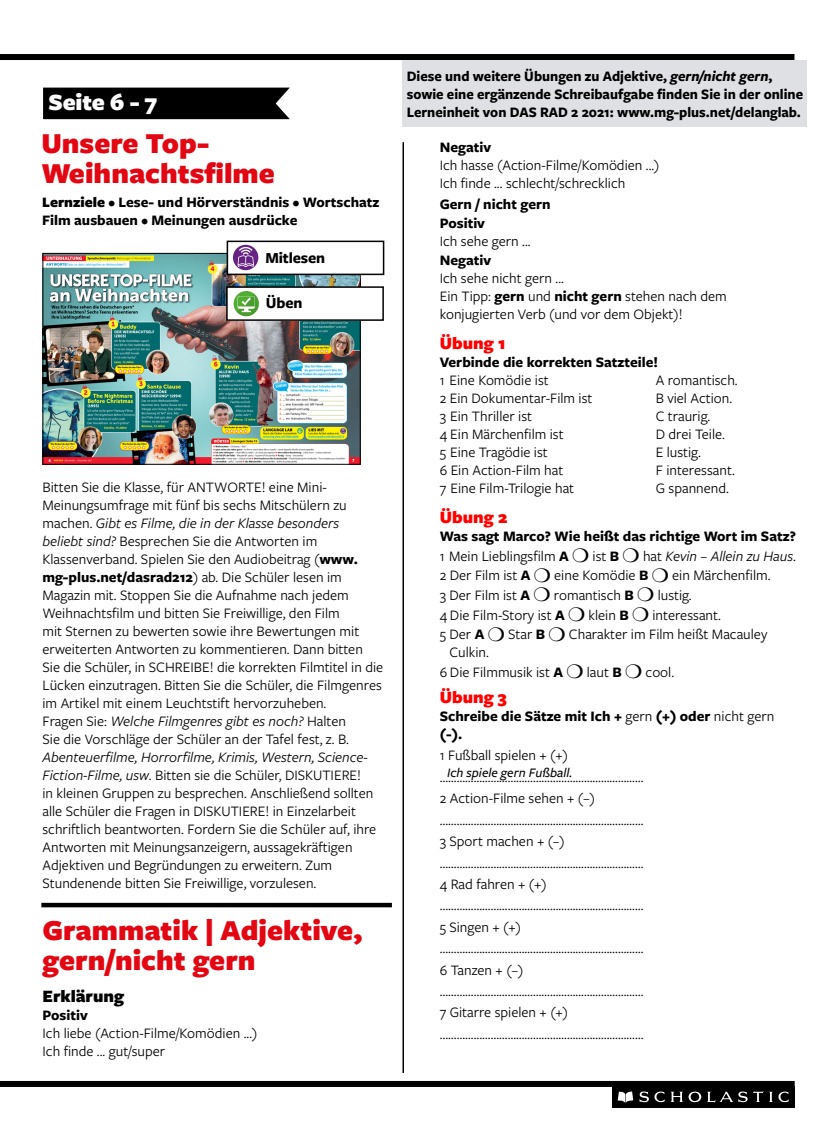
<style>
.page{position:relative;width:837px;height:1121px;background:#fff}
.page>*{position:absolute;margin:0;border:0;box-sizing:border-box;transform-origin:0 0}
.Body_copy{font:900 30px/30px "Freight Sans Pro";color:#e30613}
.GREETING_SIGNATURE{font:900 24.15px "Freight Sans Pro";letter-spacing:-.01em;color:#fff}
.Body_copy-2{font:900 18px "Freight Sans Pro";color:#f00}
.Body_copy-3{font:900 18px "Freight Sans Pro";color:#000}
.SUB_2{font:700 15.9px "Freight Sans Pro";letter-spacing:-.01em;color:#000}
.Body_copy-4{font:15px/18px "Freight Sans Pro";color:#000}
.Body_copy-5{font:700 15px/18px "Freight Sans Pro";color:#000}
.Body_copy-6{font:700 15px/18px "Freight Sans Pro";color:#000;scale:.96 1}
.Body_copy-7{font:italic 500 13.5px "Freight Sans Pro";color:#000}
.s1{font-weight:900}
.s2{font-style:italic}
.s3{font-weight:700}
.s4{font-weight:400}
</style>
<div class="page">
<div style="left:0;top:54px;width:794px;height:6px;background:#000"></div>
<div style="left:0;top:1080px;width:795px;height:6px;background:#000"></div>
<div style="left:612px;top:1086px;width:183px;height:21px;background:#000"></div>
<svg style="left:618px;top:1091px;width:15px;height:11px"></svg>
<svg style="left:639px;top:1091px;width:26px;height:11px"></svg>
<svg style="left:671px;top:1091px;width:12px;height:10px"></svg>
<svg style="left:689px;top:1091px;width:12px;height:11px"></svg>
<svg style="left:707px;top:1091px;width:82px;height:11px"></svg>
<div style="left:402px;top:60px;width:405px;height:67px;background:#dfe0e4"></div>
<img style="left:45px;top:255px;width:314px;height:207px">
<div style="left:43px;top:253px;width:318px;height:211px;border:1px solid #000"></div>
<svg style="left:43px;top:87px;width:247px;height:33px;background:#121212"></svg>
<hr style="left:402px;top:142px;width:2px;height:931px;background:#000">
<div style="left:227px;top:241px;width:157px;height:33px;background:#fff"></div>
<div style="left:227px;top:240px;width:157px;height:35px;border:2px solid #000"></div>
<div style="left:233px;top:245px;width:25px;height:25px;background:#662383;border-radius:50%"></div>
<svg style="left:238px;top:247px;width:16px;height:20px"></svg>
<div style="left:41px;top:902px;width:351px;height:5px;background:#000"></div>
<div style="left:227px;top:287px;width:156px;height:33px;background:#fff"></div>
<div style="left:226px;top:286px;width:158px;height:35px;border:2px solid #000"></div>
<div style="left:234px;top:291px;width:25px;height:25px;background:#52ae32;border-radius:50%"></div>
<svg style="left:235px;top:291px;width:24px;height:25px"></svg>
<p class="GREETING_SIGNATURE" style="left:49px;top:85px;width:110px">Seite 6 - 7</p>
<p class="Body_copy" style="left:41px;top:127px;width:235px">Unsere Top-<br>Weihnachtsfilme</p>
<p class="Body_copy-5" style="left:42px;top:192px;width:339px"><span class="s1">Lernziele</span> • Lese- und Hörverständnis • Wortschatz<br>Film ausbauen • Meinungen ausdrücke</p>
<p class="SUB_2" style="left:265px;top:246px;width:61px">Mitlesen</p>
<p class="SUB_2" style="left:266px;top:292px;width:38px">Üben</p>
<p class="Body_copy-4" style="left:43px;top:477px;width:342px">Bitten Sie die Klasse, für ANTWORTE! eine Mini-Meinungsumfrage mit fünf bis sechs Mitschülern zu machen. <span class="s2">Gibt es Filme, die in der Klasse besonders beliebt sind?</span> Besprechen Sie die Antworten im Klassenverband. Spielen Sie den Audiobeitrag (<span class="s3">www. mg-plus.net/dasrad212</span>) ab. Die Schüler lesen im Magazin mit. Stoppen Sie die Aufnahme nach jedem Weihnachtsfilm und bitten Sie Freiwillige, den Film<br>mit Sternen zu bewerten sowie ihre Bewertungen mit erweiterten Antworten zu kommentieren. Dann bitten Sie die Schüler, in SCHREIBE! die korrekten Filmtitel in die Lücken einzutragen. Bitten Sie die Schüler, die Filmgenres im Artikel mit einem Leuchtstift hervorzuheben.<br>Fragen Sie: <span class="s2">Welche Filmgenres gibt es noch?</span> Halten<br>Sie die Vorschläge der Schüler an der Tafel fest, z. B.<br><span class="s2">Abenteuerfilme, Horrorfilme, Krimis, Western, Science-Fiction-Filme, usw</span>. Bitten sie die Schüler, DISKUTIERE!<br>in kleinen Gruppen zu besprechen. Anschließend sollten alle Schüler die Fragen in DISKUTIERE! in Einzelarbeit schriftlich beantworten. Fordern Sie die Schüler auf, ihre Antworten mit Meinungsanzeigern, aussagekräftigen Adjektiven und Begründungen zu erweitern. Zum Stundenende bitten Sie Freiwillige, vorzulesen.</p>
<p class="Body_copy" style="left:43px;top:914px;width:322px">Grammatik | Adjektive, gern/nicht gern</p>
<p class="Body_copy-3" style="left:43px;top:983px;width:83px">Erklärung</p>
<p class="Body_copy-5" style="left:43px;top:1005px;width:47px">Positiv</p>
<p class="Body_copy-4" style="left:43px;top:1023px;width:216px">Ich liebe (Action-Filme/Komödien ...)</p>
<p class="Body_copy-4" style="left:43px;top:1041px;width:124px">Ich finde ... gut/super</p>
<p class="Body_copy-6" style="left:407px;top:66px;width:414px">Diese und weitere Übungen zu Adjektive, <span class="s2">gern/nicht gern</span>, sowie eine ergänzende Schreibaufgabe finden Sie in der online<br>Lerneinheit von DAS RAD 2 2021: www.mg-plus.net/delanglab.</p>
<p class="Body_copy-5" style="left:440px;top:138px;width:53px">Negativ</p>
<p class="Body_copy-4" style="left:440px;top:156px;width:221px">Ich hasse (Action-Filme/Komödien ...)</p>
<p class="Body_copy-4" style="left:440px;top:174px;width:187px">Ich finde ... schlecht/schrecklich</p>
<p class="Body_copy-5" style="left:440px;top:194px;width:112px">Gern / nicht gern</p>
<p class="Body_copy-5" style="left:440px;top:213px;width:47px">Positiv</p>
<p class="Body_copy-4" style="left:440px;top:231px;width:92px">Ich sehe gern ...</p>
<p class="Body_copy-5" style="left:440px;top:251px;width:53px">Negativ</p>
<p class="Body_copy-4" style="left:440px;top:269px;width:126px">Ich sehe nicht gern ...</p>
<p class="Body_copy-4" style="left:440px;top:287px;width:289px">Ein Tipp: <span class="s3">gern</span> und <span class="s3">nicht gern</span> stehen nach dem konjugierten Verb (und vor dem Objekt)!</p>
<p class="Body_copy-2" style="left:440px;top:331px;width:67px">Übung 1</p>
<p class="Body_copy-5" style="left:440px;top:353px;width:220px">Verbinde die korrekten Satzteile!</p>
<p class="Body_copy-4" style="left:440px;top:371px;width:111px">1 Eine Komödie ist</p>
<p class="Body_copy-4" style="left:656px;top:371px;width:84px">A romantisch.</p>
<p class="Body_copy-4" style="left:440px;top:389px;width:154px">2 Ein Dokumentar-Film ist</p>
<p class="Body_copy-4" style="left:656px;top:389px;width:78px">B viel Action.</p>
<p class="Body_copy-4" style="left:440px;top:407px;width:94px">3 Ein Thriller ist</p>
<p class="Body_copy-4" style="left:656px;top:407px;width:56px">C traurig.</p>
<p class="Body_copy-4" style="left:440px;top:425px;width:125px">4 Ein Märchenfilm ist</p>
<p class="Body_copy-4" style="left:656px;top:425px;width:71px">D drei Teile.</p>
<p class="Body_copy-4" style="left:440px;top:443px;width:110px">5 Eine Tragödie ist</p>
<p class="Body_copy-4" style="left:656px;top:443px;width:47px">E lustig.</p>
<p class="Body_copy-4" style="left:440px;top:461px;width:125px">6 Ein Action-Film hat</p>
<p class="Body_copy-4" style="left:656px;top:461px;width:81px">F interessant.</p>
<p class="Body_copy-4" style="left:440px;top:479px;width:136px">7 Eine Film-Trilogie hat</p>
<p class="Body_copy-4" style="left:656px;top:479px;width:75px">G spannend.</p>
<p class="Body_copy-2" style="left:440px;top:505px;width:69px">Übung 2</p>
<p class="Body_copy-5" style="left:440px;top:527px;width:358px">Was sagt Marco? Wie heißt das richtige Wort im Satz?</p>
<p class="Body_copy-4" style="left:440px;top:546px;width:358px">1 Mein Lieblingsfilm <span class="s3">A</span> ❍ ist <span class="s3">B</span> ❍ hat <span class="s2">Kevin – Allein zu Haus</span>.</p>
<p class="Body_copy-4" style="left:440px;top:566px;width:332px">2 Der Film ist <span class="s3">A</span> ❍ eine Komödie <span class="s3">B</span> ❍ ein Märchenfilm.</p>
<p class="Body_copy-4" style="left:440px;top:585px;width:253px">3 Der Film ist <span class="s3">A</span> ❍ romantisch <span class="s3">B</span> ❍ lustig.</p>
<p class="Body_copy-4" style="left:440px;top:605px;width:283px">4 Die Film-Story ist <span class="s3">A</span> ❍ klein <span class="s3">B</span> ❍ interessant.</p>
<p class="Body_copy-4" style="left:449px;top:624px;width:319px;text-indent:-10px">5 Der <span class="s3">A</span> ❍ Star <span class="s3">B</span> ❍ Charakter im Film heißt Macauley<br>Culkin.</p>
<p class="Body_copy-4" style="left:440px;top:662px;width:236px">6 Die Filmmusik ist <span class="s3">A</span> ❍ laut <span class="s3">B</span> ❍ cool.</p>
<p class="Body_copy-2" style="left:440px;top:684px;width:69px">Übung 3</p>
<p class="Body_copy-5" style="left:440px;top:706px;width:336px">Schreibe die Sätze mit Ich + <span class="s4">gern</span> (+) oder <span class="s4">nicht gern </span>(-).</p>
<p class="Body_copy-4" style="left:440px;top:746px;width:130px">1 Fußball spielen + (+)</p>
<p class="Body_copy-4" style="left:440px;top:767px;width:205px">………………………………………………………………</p>
<p class="Body_copy-4" style="left:440px;top:788px;width:157px">2 Action-Filme sehen + (–)</p>
<p class="Body_copy-4" style="left:440px;top:810px;width:205px">………………………………………………………………</p>
<p class="Body_copy-4" style="left:440px;top:831px;width:127px">3 Sport machen + (–)</p>
<p class="Body_copy-4" style="left:440px;top:853px;width:205px">………………………………………………………………</p>
<p class="Body_copy-4" style="left:440px;top:874px;width:108px">4 Rad fahren + (+)</p>
<p class="Body_copy-4" style="left:440px;top:895px;width:205px">………………………………………………………………</p>
<p class="Body_copy-4" style="left:440px;top:917px;width:83px">5 Singen + (+)</p>
<p class="Body_copy-4" style="left:440px;top:938px;width:205px">………………………………………………………………</p>
<p class="Body_copy-4" style="left:440px;top:960px;width:85px">6 Tanzen + (–)</p>
<p class="Body_copy-4" style="left:440px;top:981px;width:205px">………………………………………………………………</p>
<p class="Body_copy-4" style="left:440px;top:1002px;width:130px">7 Gitarre spielen + (+)</p>
<p class="Body_copy-4" style="left:440px;top:1024px;width:205px">………………………………………………………………</p>
<p class="Body_copy-7" style="left:447px;top:763px;width:127px">Ich spiele gern Fußball.</p>
</div>
